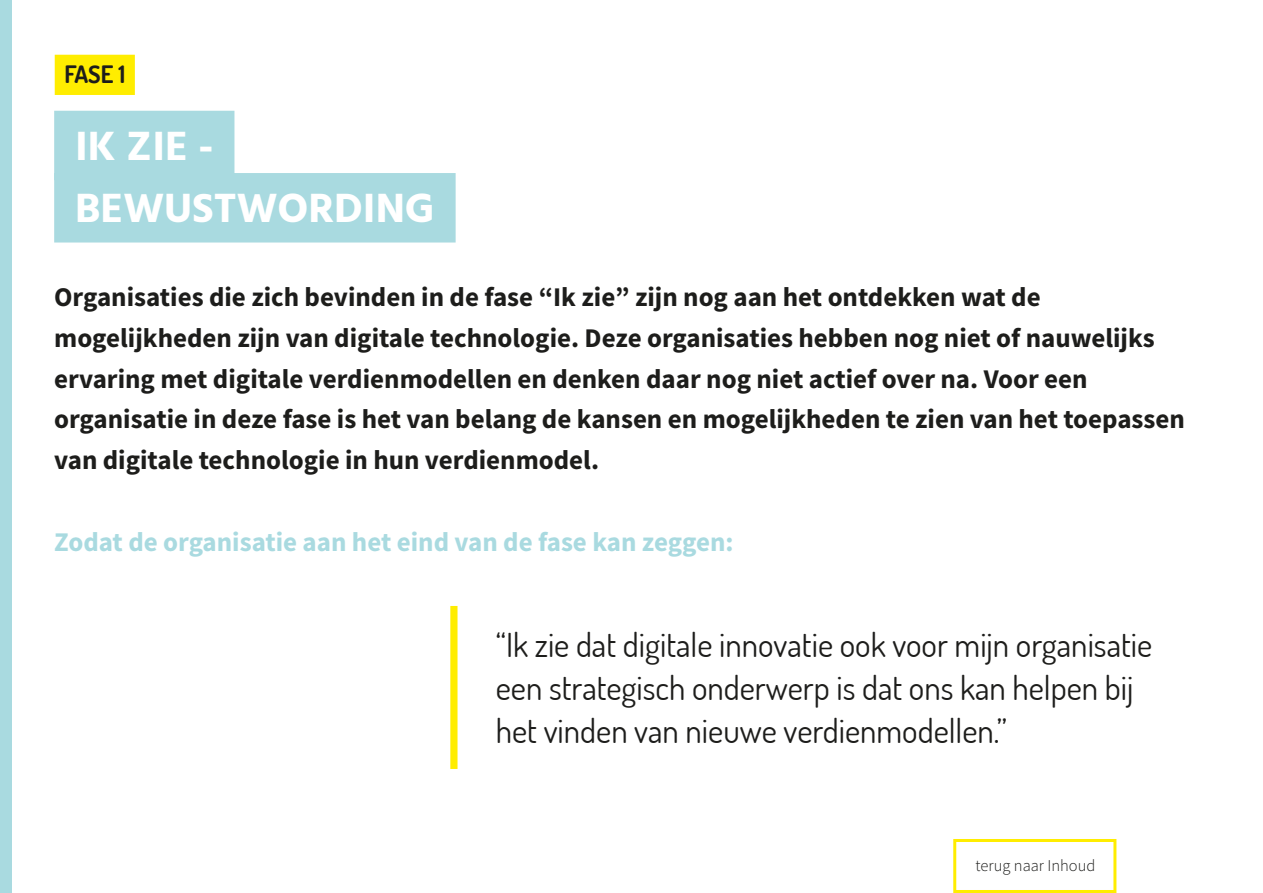
<style>
.page{position:relative;width:1263px;height:893px;background:#fff}
.page>*{position:absolute;margin:0;border:0;box-sizing:border-box;transform-origin:0 0}
.t1{font:700 42px/62.2px "Hind";color:#fff}
.t2{font:33px/43.2px "Dosis";color:#1d1d1b}
.t3{font:700 27px/40.8px "Source Sans Pro";color:#1d1d1b}
.t4{font:700 27px "Source Sans Pro";color:#a9dae0}
.t5{font:700 24px "Dosis";color:#1d1d1b}
.t6{font:300 16.5px "Source Sans Pro";color:#1d1d1b}
</style>
<div class="page">
<div style="left:54px;top:111px;width:180px;height:69px;background:#a9dae0"></div>
<div style="left:54px;top:173px;width:402px;height:70px;background:#a9dae0"></div>
<div style="left:55px;top:55px;width:80px;height:40px;background:#ffed00"></div>
<div style="left:450px;top:606px;width:7px;height:163px;background:#ffed00"></div>
<div style="left:0;top:0;width:12px;height:893px;background:#a9dae0"></div>
<div style="left:953px;top:839px;width:163px;height:54px;border:3px solid #ffed00"></div>
<p class="t5" style="left:64px;top:59px;width:62px">FASE 1</p>
<h1 class="t1" style="left:75px;top:114px;width:361px">IK ZIE -<br>BEWUSTWORDING</h1>
<p class="t3" style="left:54px;top:276px;width:1132px">Organisaties die zich bevinden in de fase “Ik zie” zijn nog aan het ontdekken wat de mogelijkheden zijn van digitale technologie. Deze organisaties hebben nog niet of nauwelijks ervaring met digitale verdienmodellen en denken daar nog niet actief over na. Voor een organisatie in deze fase is het van belang de kansen en mogelijkheden te zien van het toepassen van digitale technologie in hun verdienmodel.</p>
<p class="t4" style="left:54px;top:523px;width:681px">Zodat de organisatie aan het eind van de fase kan zeggen:</p>
<p class="t2" style="left:496px;top:622px;width:658px">“Ik zie dat digitale innovatie ook voor mijn organisatie een strategisch onderwerp is dat ons kan helpen bij het vinden van nieuwe verdienmodellen.”</p>
<p class="t6" style="left:976px;top:856px;width:121px">terug naar Inhoud</p>
</div>
